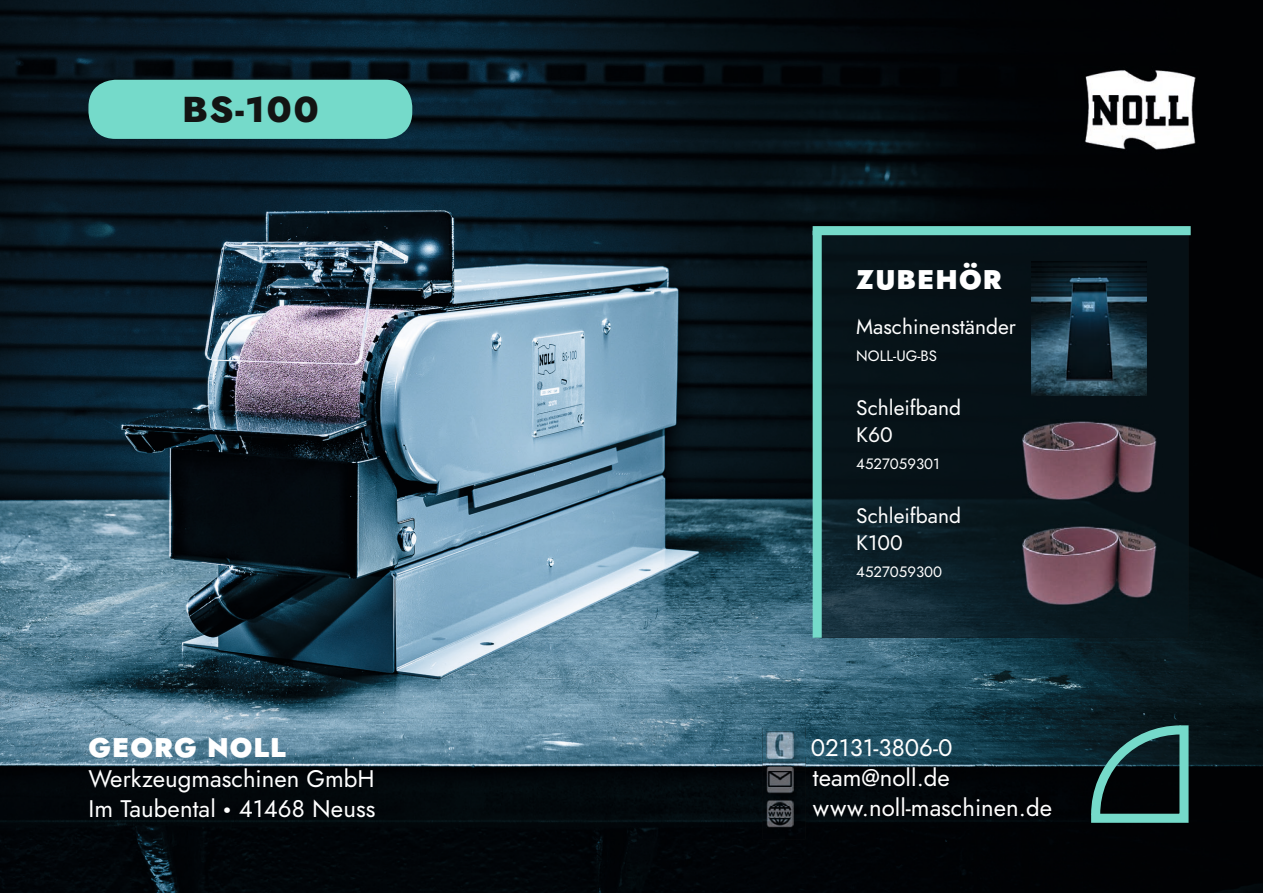
<style>
.page{position:relative;width:1263px;height:893px;background:#fff}
.page>*{position:absolute;margin:0;border:0;box-sizing:border-box;transform-origin:0 0}
.t1{font:800 36px "Jost";color:#131413;scale:1.04 1}
.t2{font:900 27px "Jost";letter-spacing:.04em;color:#fff}
.t3{font:24px/30px "Jost";color:#fff}
.t4{font:21px/27px "Jost";color:#fff}
.t5{font:15px "Jost";color:#fff}
.s1{font-weight:900}
</style>
<div class="page">
<img style="left:0;top:0;width:1263px;height:893px">
<img style="left:1081px;top:66px;width:117px;height:86px">
<div style="left:88px;top:80px;width:324px;height:59px;background:#75daca;border-radius:27px"></div>
<img style="left:763px;top:728px;width:42px;height:34px">
<img style="left:794px;top:739px;width:11px;height:17px">
<img style="left:766px;top:731px;width:28px;height:28px">
<img style="left:789px;top:739px;width:5px;height:17px">
<img style="left:763px;top:762px;width:42px;height:34px">
<img style="left:763px;top:767px;width:42px;height:4px">
<img style="left:766px;top:786px;width:28px;height:7px">
<img style="left:766px;top:767px;width:28px;height:19px">
<svg style="left:766px;top:766px;width:28px;height:1px"></svg>
<img style="left:763px;top:796px;width:42px;height:43px">
<img style="left:763px;top:797px;width:42px;height:8px">
<img style="left:766px;top:817px;width:28px;height:10px">
<img style="left:766px;top:800px;width:28px;height:17px">
<svg style="left:1082px;top:716px;width:111px;height:111px;background:#1f3e3e"></svg>
<img style="left:822px;top:235px;width:366px;height:403px">
<div style="left:813px;top:226px;width:378px;height:9px;background:#75daca"></div>
<div style="left:813px;top:231px;width:9px;height:407px;background:#75daca"></div>
<img style="left:1022px;top:524px;width:135px;height:81px">
<img style="left:1022px;top:419px;width:135px;height:81px">
<img style="left:1032px;top:262px;width:115px;height:133px">
<h1 class="t1" style="left:182px;top:83px;width:133px">BS-100</h1>
<p class="t2" style="left:88px;top:728px;width:199px">GEORG NOLL</p>
<p class="t3" style="left:88px;top:764px;width:289px">Werkzeugmaschinen GmbH<br>Im Taubental <span class="s1">·</span> 41468 Neuss</p>
<p class="t2" style="left:856px;top:260px;width:147px">ZUBEHÖR</p>
<p class="t4" style="left:856px;top:313px;width:161px">Maschinenständer</p>
<p class="t5" style="left:856px;top:345px;width:82px">NOLL-UG-BS</p>
<p class="t4" style="left:856px;top:394px;width:106px">Schleifband<br>K60</p>
<p class="t5" style="left:856px;top:453px;width:85px">4527059301</p>
<p class="t4" style="left:856px;top:502px;width:106px">Schleifband<br>K100</p>
<p class="t5" style="left:856px;top:561px;width:87px">4527059300</p>
<p class="t3" style="left:811px;top:733px;width:243px">02131-3806-0 team@noll.de www.noll-maschinen.de</p>
</div>
